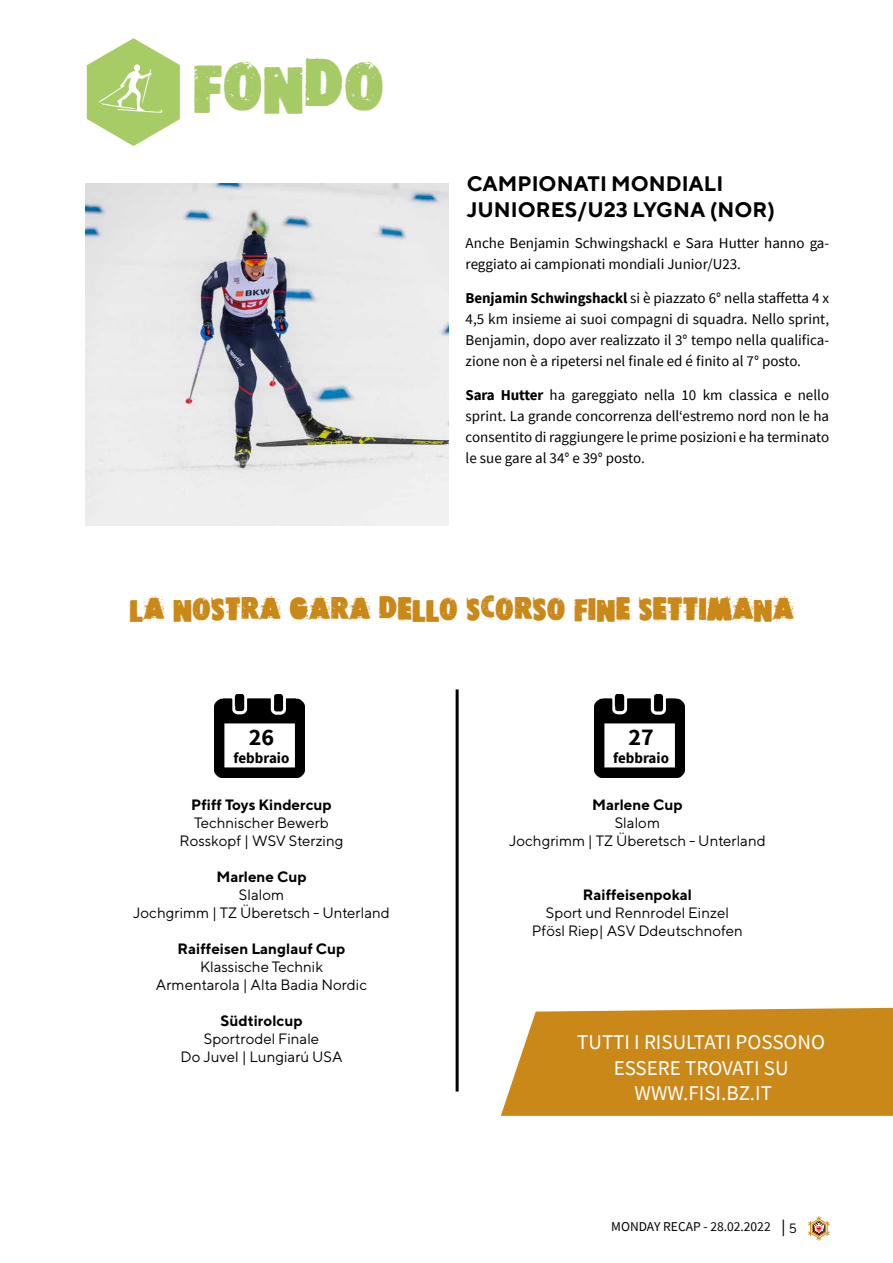
<style>
.page{position:relative;width:893px;height:1263px;background:#fff}
.page>*{position:absolute;margin:0;border:0;box-sizing:border-box;transform-origin:0 0}
.t1{font:45px "Freepress";color:#a5ca66}
.t2{font:700 24px "Source Sans Pro";color:#000}
.t3{font:21px/25.2px "Source Sans Pro";color:#fff;text-align:center}
.t4{font:700 21px/25.5px "TT Norms";color:#000}
.t5{font:21px "Freepress";color:#ca8819}
.t6{font:15px/21px "Source Sans Pro";color:#000;text-align:justify}
.t7{font:15px/18px "TT Norms";color:#000;text-align:center}
.t8{font:700 15px "TT Norms";color:#000}
.t9{font:700 15px "Source Sans Pro";color:#000}
.t10{font:13.5px "Source Sans Pro";color:#000}
.s1{font-weight:700}
.s2{font-family:"Myriad Pro";font-size:16.5px}
.s3{font-family:"TT Norms"}
</style>
<div class="page">
<svg style="left:808px;top:1216px;width:21px;height:25px"></svg>
<img style="left:215px;top:694px;width:90px;height:83px">
<img style="left:594px;top:694px;width:90px;height:83px">
<hr style="left:456px;top:689px;width:3px;height:402px;background:#000">
<svg style="left:501px;top:1008px;width:392px;height:108px;background:#cd8f27"></svg>
<svg style="left:87px;top:38px;width:93px;height:108px"></svg>
<img style="left:85px;top:183px;width:364px;height:342px">
<h1 class="t1" style="left:193px;top:57px;width:193px">FONDO</h1>
<h3 class="t4" style="left:467px;top:171px;width:310px">CAMPIONATI MONDIALI<br>JUNIORES/U23 LYGNA (NOR)</h3>
<p class="t6" style="left:466px;top:232px;width:365px">Anche Benjamin Schwingshackl e Sara Hutter hanno ga&shy;reggiato ai campionati mondiali Junior/U23.</p>
<p class="t6" style="left:466px;top:287px;width:365px"><span class="s1">Benjamin Schwingshackl</span> si è piazzato 6° nella staffetta 4 x 4,5 km insieme ai suoi compagni di squadra. Nello sprint, Benjamin, dopo aver realizzato il 3° tempo nella qualifica&shy;zione non è a ripetersi nel finale ed é finito al 7° posto.</p>
<p class="t6" style="left:466px;top:384px;width:365px"><span class="s1">Sara Hutter</span> ha gareggiato nella 10 km classica e nello sprint. La grande concorrenza dell‘estremo nord non le ha consentito di raggiungere le prime posizioni e ha terminato le sue gare al 34° e 39° posto.</p>
<h3 class="t5" style="left:130px;top:596px;width:666px">LA NOSTRA GARA DELLO SCORSO FINE SETTIMANA</h3>
<h2 class="t2" style="left:249px;top:721px;width:27px">26</h2>
<p class="t9" style="left:234px;top:748px;width:57px">febbraio</p>
<p class="t8" style="left:191px;top:795px;width:142px">Pfiff Toys Kindercup</p>
<p class="t7" style="left:180px;top:813px;width:165px">Technischer Bewerb<br>Rosskopf | WSV Sterzing</p>
<p class="t8" style="left:216px;top:867px;width:92px">Marlene Cup</p>
<p class="t7" style="left:133px;top:885px;width:258px">Slalom<br>Jochgrimm | TZ Überetsch - Unterland</p>
<p class="t8" style="left:178px;top:939px;width:169px">Raiffeisen Langlauf Cup</p>
<p class="t7" style="left:156px;top:957px;width:213px">Klassische Technik<br>Armentarola | Alta Badia Nordic</p>
<p class="t8" style="left:220px;top:1011px;width:84px">Südtirolcup</p>
<p class="t7" style="left:181px;top:1029px;width:163px">Sportrodel Finale<br>Do Juvel | Lungiarú USA</p>
<h2 class="t2" style="left:628px;top:721px;width:27px">27</h2>
<p class="t9" style="left:613px;top:748px;width:57px">febbraio</p>
<p class="t8" style="left:592px;top:795px;width:92px">Marlene Cup</p>
<p class="t7" style="left:509px;top:813px;width:258px">Slalom<br>Jochgrimm | TZ Überetsch - Unterland</p>
<p class="t8" style="left:583px;top:885px;width:111px">Raiffeisenpokal</p>
<p class="t7" style="left:532px;top:903px;width:213px">Sport und Rennrodel Einzel<br>Pfösl Riep| ASV Ddeutschnofen</p>
<h3 class="t3" style="left:577px;top:1030px;width:249px">TUTTI I RISULTATI POSSONO<br>ESSERE TROVATI SU<br>WWW.FISI.BZ.IT</h3>
<p class="t10" style="left:611px;top:1218px;width:187px">MONDAY RECAP - 28.02.2022 <span class="s2">|</span> <span class="s3">5</span></p>
</div>
